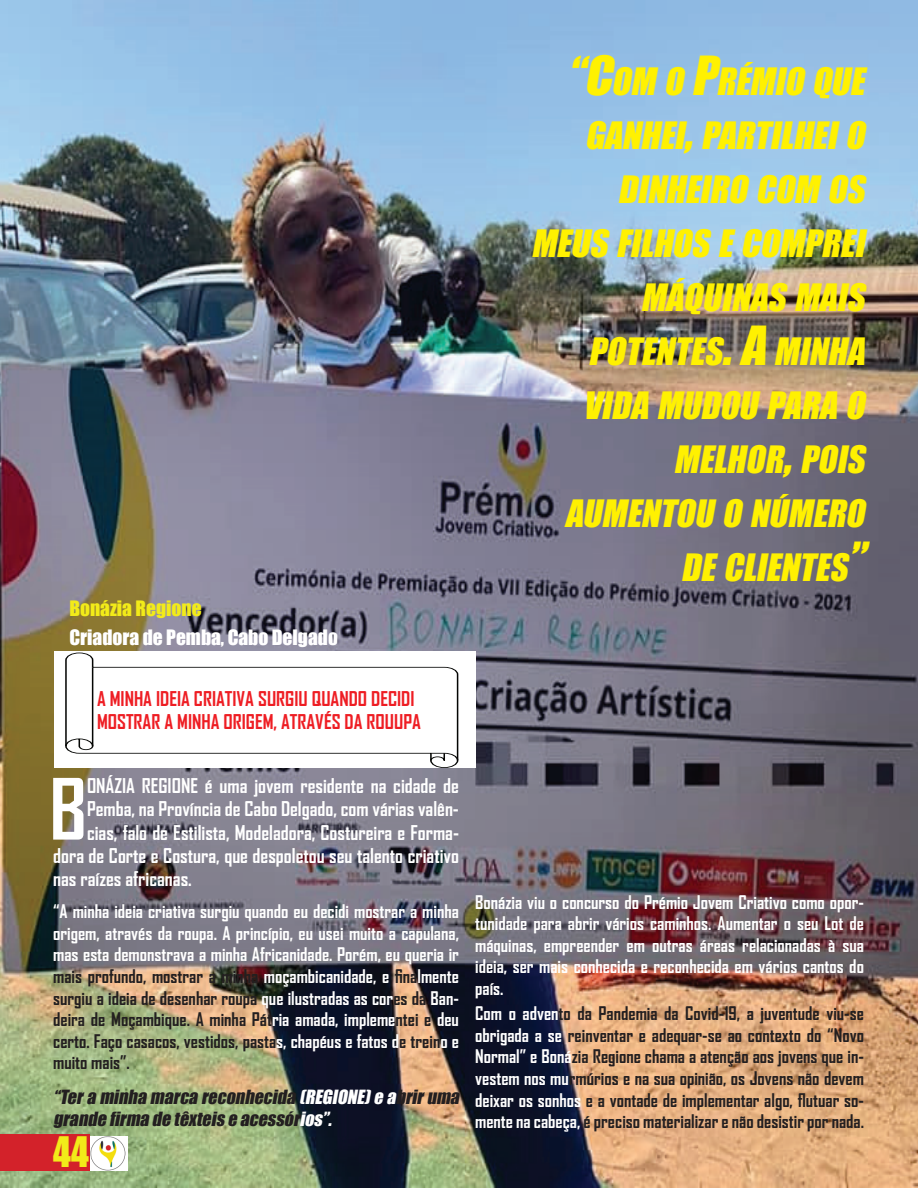
<style>
.page{position:relative;width:918px;height:1188px;background:#fff}
.page>*{position:absolute;margin:0;border:0;box-sizing:border-box;transform-origin:0 0}
.t1{font:700 80.7px "Agency FB";color:#fff}
.t2{font:38.7px "Impact";color:#f2eb19;scale:.92 1}
.t3{font:italic 34.65px "Impact";color:#fff101}
.t4{font:700 19.5px "Agency FB";color:#fff}
.t5{font:700 19.5px/23.4px "Agency FB";color:#ee1d23}
.t6{font:19.5px "Impact";color:#fff}
.t7{font:19.5px "Impact";color:#f2eb19}
.t8{font:700 18px/21.6px "Agency FB";color:#fff;text-align:justify}
.t9{font:700 18px/21.6px "Agency FB";color:#231f20;text-align:justify}
.t10{font:italic 18px/21.6px "Impact";color:#231f20}
.s1{font-size:49.5px}
.s2{color:#231f20}
.s3{color:#fff}
</style>
<div class="page">
<img style="left:0;top:0;width:918px;height:1188px">
<div style="left:0;top:1134px;width:90px;height:37px;background:#d3222a"></div>
<div style="left:54px;top:651px;width:421px;height:117px;background:#fff"></div>
<svg style="left:65px;top:652px;width:394px;height:116px"></svg>
<svg style="left:65px;top:738px;width:29px;height:13px"></svg>
<hr style="left:92px;top:667px;width:1px;height:79px;background:#040503">
<svg style="left:429px;top:752px;width:30px;height:9px"></svg>
<img style="left:90px;top:1136px;width:37px;height:35px">
<p class="t7" style="left:69px;top:593px;width:134px">Bonázia Regione</p>
<p class="t6" style="left:69px;top:623px;width:270px">Criadora de Pemba, Cabo Delgado</p>
<p class="t5" style="left:97px;top:686px;width:325px">A MINHA IDEIA CRIATIVA SURGIU QUANDO DECIDI<br>MOSTRAR A MINHA ORIGEM, ATRAVÉS DA ROUUPA</p>
<h3 class="t3" style="left:567px;top:55px;width:308px"><span class="s1">“C</span>OM O <span class="s1">P</span>RÉMIO QUE</h3>
<h3 class="t3" style="left:585px;top:109px;width:283px">GANHEI<span class="s1">,</span>PARTILHEI O</h3>
<h3 class="t3" style="left:618px;top:163px;width:257px">DINHEIRO COM OS</h3>
<h3 class="t3" style="left:531px;top:217px;width:344px">MEUS FILHOS E COMPREI</h3>
<h3 class="t3" style="left:640px;top:271px;width:234px">MÁQUINAS MAIS</h3>
<h3 class="t3" style="left:588px;top:325px;width:287px">POTENTES<span class="s1">.A</span> MINHA</h3>
<h3 class="t3" style="left:583px;top:379px;width:285px">VIDA MUDOU PARA O</h3>
<h3 class="t3" style="left:673px;top:433px;width:201px">MELHOR<span class="s1">,</span>POIS</h3>
<h3 class="t3" style="left:565px;top:487px;width:303px">AUMENTOU O NÚMERO</h3>
<h3 class="t3" style="left:681px;top:541px;width:198px">DE CLIENTES<span class="s1">”</span></h3>
<h1 class="t1" style="left:49px;top:759px;width:39px">B</h1>
<p class="t4" style="left:87px;top:773px;width:373px">ONÁZIA REGIONE é uma jovem residente na cidade de</p>
<p class="t4" style="left:87px;top:797px;width:373px">Pemba, na Província de Cabo Delgado, com várias valên-</p>
<p class="t4" style="left:87px;top:820px;width:373px">cias, falo de Estilista, Modeladora, Costureira e Forma-</p>
<p class="t4" style="left:53px;top:844px;width:407px">dora de Corte e Costura, que despoletou seu talento criativo</p>
<p class="t4" style="left:53px;top:867px;width:140px">nas raízes africanas.</p>
<p class="t8" style="left:53px;top:900px;width:407px">“A minha ideia criativa surgiu quando eu decidi mostrar a minha origem, através da roupa. A princípio, eu usei muito a capulana, mas esta demonstrava a minha Africanidade. Porém, eu queria ir <span class="s2">mais profundo, mostrar a minha</span> moçambicanidade, e <span class="s2">fina</span>lmente <span class="s2">surgiu a ideia de desenhar roupa</span> que ilustradas as cor<span class="s2">es da</span> Ban&shy;<span class="s2">deira de Moçambique. A minha Pát</span>ria amada, impleme<span class="s2">ntei e</span> deu <span class="s2">certo. Faço casacos, vestidos, pasta</span>s, chapéus e fatos d<span class="s2">e trein</span>o e <span class="s2">muito mais”.</span></p>
<p class="t10" style="left:53px;top:1086px;width:412px">“Tera minha marca reconhecida <span class="s3">(REGIONE)e a</span>briruma grande firma de têxteise acessór<span class="s3">ios”.</span></p>
<h2 class="t2" style="left:53px;top:1122px;width:40px">44</h2>
<p class="t8" style="left:475px;top:891px;width:390px">Bonázia viu o concurso do Prémio Jovem Criativo como opor&shy;tunidade para abrir vários caminhos. Aumentar o seu Lot de máquinas, empreender em outras áreas relacionadas à sua ideia, ser mais conhecida e reconhecida em vários cantos do país.</p>
<p class="t9" style="left:475px;top:1002px;width:390px"><span class="s3">Com o adven</span>to da Pandemia da Covid-19, a juventude viu-se <span class="s3">obrigada a se</span> reinventar e adequar-se ao contexto do “Novo <span class="s3">Normal” e Boná</span>zia Regione chama a atenção aos jovens que in&shy;<span class="s3">vestem nos mu</span>rmúrios e na sua opinião, os Jovens não devem <span class="s3">deixar os sonhos</span> e a vontade de implementar algo, flutuar so&shy;<span class="s3">mente na cabeça,</span> é preciso materializar e não desistir por nada.</p>
</div>
